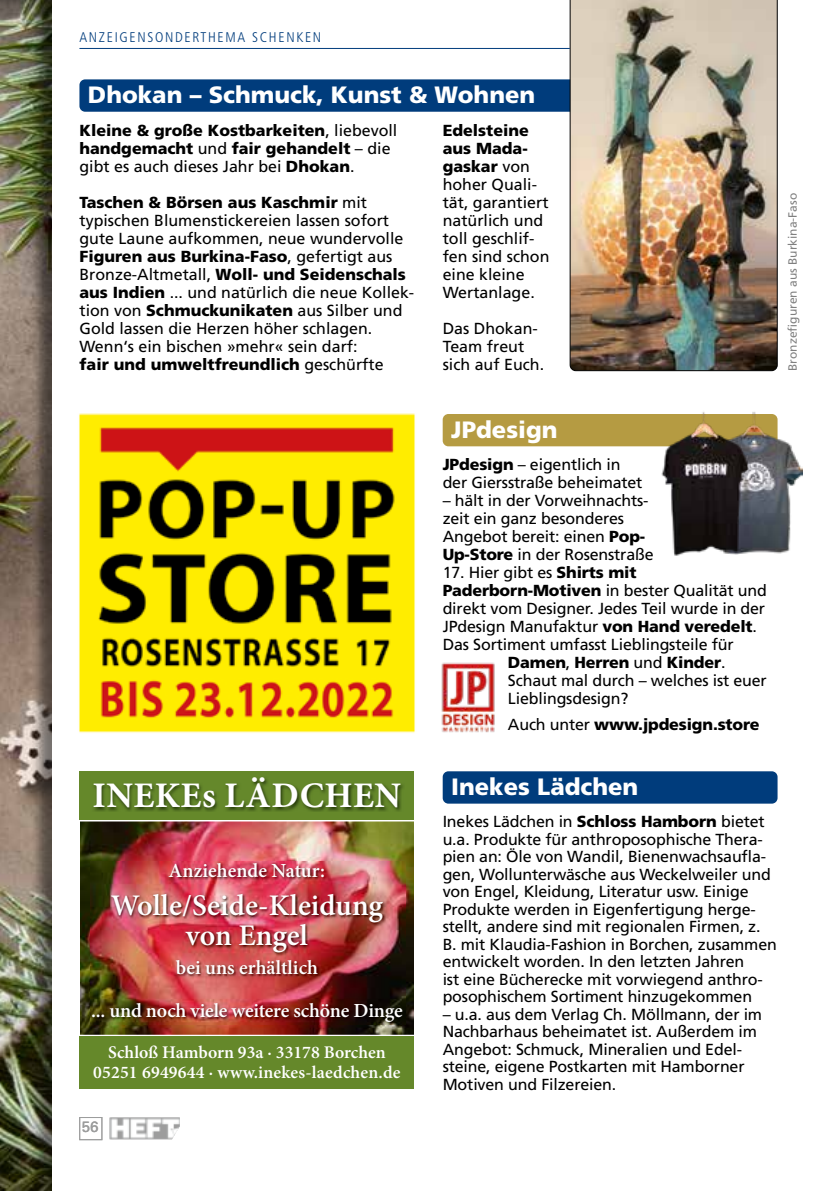
<style>
.page{position:relative;width:840px;height:1191px;background:#fff}
.page>*{position:absolute;margin:0;border:0;box-sizing:border-box;transform-origin:0 0}
.t1{font:700 36px "Minion Pro";letter-spacing:.01em;color:#fff}
.t2{font:600 30px/30px "Minion Pro";letter-spacing:-.005em;color:#fff;text-align:center}
.t3{font:900 23.6px "Frutiger";color:#fff}
.t4{font:600 20px/43px "Minion Pro";letter-spacing:-.005em;color:#fff;text-align:center}
.t5{font:600 17.8px/19.6px "Minion Pro";letter-spacing:.01em;color:#fff;text-align:center}
.t6{font:16px/18px "Frutiger";letter-spacing:-.01em;color:#000}
.t7{font:900 16px/18px "Frutiger";color:#000}
.t8{font:15px "Univers";color:#9c9d9d}
.t9{font:300 condensed 14px "Frutiger";letter-spacing:.12em;color:#003c7c}
.t10{font:12px "Frutiger";color:#000}
.s1{font-weight:400}
.s2{font-weight:900}
</style>
<div class="page">
<img style="left:109px;top:1117px;width:71px;height:22px">
<div style="left:79px;top:1117px;width:23px;height:23px;border:1px solid #9c9d9d"></div>
<div style="left:79px;top:79px;width:505px;height:33px;background:#003c7c;border-radius:6px"></div>
<img style="left:569px;top:0;width:208px;height:371px">
<img style="left:80px;top:821px;width:334px;height:213px">
<div style="left:79px;top:771px;width:335px;height:48px;background:#65882a"></div>
<div style="left:79px;top:1036px;width:335px;height:53px;background:#65882a"></div>
<img style="left:91px;top:862px;width:314px;height:162px">
<img style="left:94px;top:778px;width:309px;height:33px">
<img style="left:79px;top:413px;width:336px;height:320px">
<div style="left:442px;top:771px;width:335px;height:32px;background:#003c7c;border-radius:6px"></div>
<div style="left:442px;top:414px;width:335px;height:32px;background:#b59b42;border-radius:6px"></div>
<img style="left:755px;top:412px;width:47px;height:142px">
<img style="left:657px;top:412px;width:98px;height:144px">
<img style="left:441px;top:662px;width:54px;height:71px">
<hr style="left:79px;top:48px;width:490px;height:1px;background:#003c7c">
<div style="left:0;top:0;width:55px;height:1191px;background:#000;opacity:.5"></div>
<p class="t9" style="left:79px;top:29px;width:243px">ANZEIGENSONDERTHEMA SCHENKEN</p>
<h3 class="t3" style="left:88px;top:81px;width:448px">Dhokan – Schmuck, Kunst &amp; Wohnen</h3>
<p class="t7" style="left:79px;top:121px;width:319px">Kleine &amp; große Kostbarkeiten<span class="s1">, liebevoll </span>handgemacht <span class="s1">und</span> fair gehandelt <span class="s1">– die gibt es auch dieses Jahr bei</span> Dhokan<span class="s1">.</span></p>
<p class="t6" style="left:79px;top:193px;width:336px"><span class="s2">Taschen &amp; Börsen aus Kaschmir</span> mit typischen Blumenstickereien lassen sofort gute Laune aufkommen, neue wundervolle <span class="s2">Figuren aus Burkina-Faso</span>, gefertigt aus Bronze-Altmetall, <span class="s2">Woll- und Seidenschals aus Indien</span> ... und natürlich die neue Kollek&shy;tion von <span class="s2">Schmuckunikaten</span> aus Silber und Gold lassen die Herzen höher schlagen.<br>Wenn‘s ein bischen »mehr« sein darf:<br><span class="s2">fair und umweltfreundlich</span> geschürfte</p>
<p class="t6" style="left:442px;top:121px;width:108px"><span class="s2">Edelsteine aus Mada&shy;gaskar</span> von hoher Quali&shy;tät, garantiert natürlich und toll geschlif&shy;fen sind schon eine kleine<br>Wertanlage.</p>
<p class="t6" style="left:442px;top:319px;width:103px">Das Dhokan-<br>Team freut sich auf Euch.</p>
<p class="t10" style="left:785px;top:371px;width:180px;rotate:-90deg">Bronzefiguren aus Burkina-Faso</p>
<h3 class="t3" style="left:451px;top:415px;width:108px">JPdesign</h3>
<p class="t6" style="left:442px;top:455px;width:201px"><span class="s2">JPdesign</span> – eigentlich in der Giersstraße beheimatet</p>
<p class="t6" style="left:442px;top:491px;width:212px">– hält in der Vorweihnachts&shy;zeit ein ganz besonderes<br>Angebot bereit: einen <span class="s2">Pop-<br>Up-Store</span> in der Rosenstraße</p>
<p class="t6" style="left:442px;top:563px;width:195px">17. Hier gibt es <span class="s2">Shirts mit</span></p>
<p class="t6" style="left:442px;top:581px;width:325px"><span class="s2">Paderborn-Motiven</span> in bester Qualität und</p>
<p class="t6" style="left:442px;top:599px;width:324px">direkt vom Designer. Jedes Teil wurde in der</p>
<p class="t6" style="left:442px;top:617px;width:315px">JPdesign Manufaktur <span class="s2">von Hand veredelt</span>.</p>
<p class="t6" style="left:442px;top:635px;width:292px">Das Sortiment umfasst Lieblingsteile für</p>
<p class="t7" style="left:507px;top:653px;width:219px">Damen<span class="s1">,</span> Herren <span class="s1">und</span> Kinder<span class="s1">.</span></p>
<p class="t6" style="left:507px;top:671px;width:260px">Schaut mal durch – welches ist euer</p>
<p class="t6" style="left:507px;top:689px;width:122px">Lieblingsdesign?</p>
<p class="t7" style="left:507px;top:715px;width:253px"><span class="s1">Auch unter</span> www.jpdesign.store</p>
<h1 class="t1" style="left:93px;top:770px;width:310px">INEKEs LÄDCHEN</h1>
<h3 class="t3" style="left:451px;top:773px;width:188px">Inekes Lädchen</h3>
<p class="t4" style="left:168px;top:849px;width:158px">Anziehende Natur:</p>
<h2 class="t2" style="left:111px;top:890px;width:274px">Wolle/Seide-Kleidung von Engel</h2>
<p class="t4" style="left:91px;top:946px;width:313px">bei uns erhältlich<br>... und noch viele weitere schöne Dinge</p>
<p class="t5" style="left:93px;top:1042px;width:309px">Schloß Hamborn 93a · 33178 Borchen<br>05251 6949644 · www.inekes-laedchen.de</p>
<p class="t8" style="left:82px;top:1118px;width:18px">56</p>
<p class="t6" style="left:442px;top:812px;width:335px">Inekes Lädchen in <span class="s2">Schloss Hamborn</span> bietet u.a. Produkte für anthroposophische Thera&shy;pien an: Öle von Wandil, Bienenwachsaufla&shy;gen, Wollunterwäsche aus Weckelweiler und von Engel, Kleidung, Literatur usw. Einige Produkte werden in Eigenfertigung herge&shy;stellt, andere sind mit regionalen Firmen, z.<br>B. mit Klaudia-Fashion in Borchen, zusammen entwickelt worden. In den letzten Jahren<br>ist eine Bücherecke mit vorwiegend anthro&shy;posophischem Sortiment hinzugekommen</p>
<p class="t6" style="left:442px;top:1005px;width:321px">– u.a. aus dem Verlag Ch. Möllmann, der im Nachbarhaus beheimatet ist. Außerdem im Angebot: Schmuck, Mineralien und Edel&shy;steine, eigene Postkarten mit Hamborner Motiven und Filzereien.</p>
</div>
